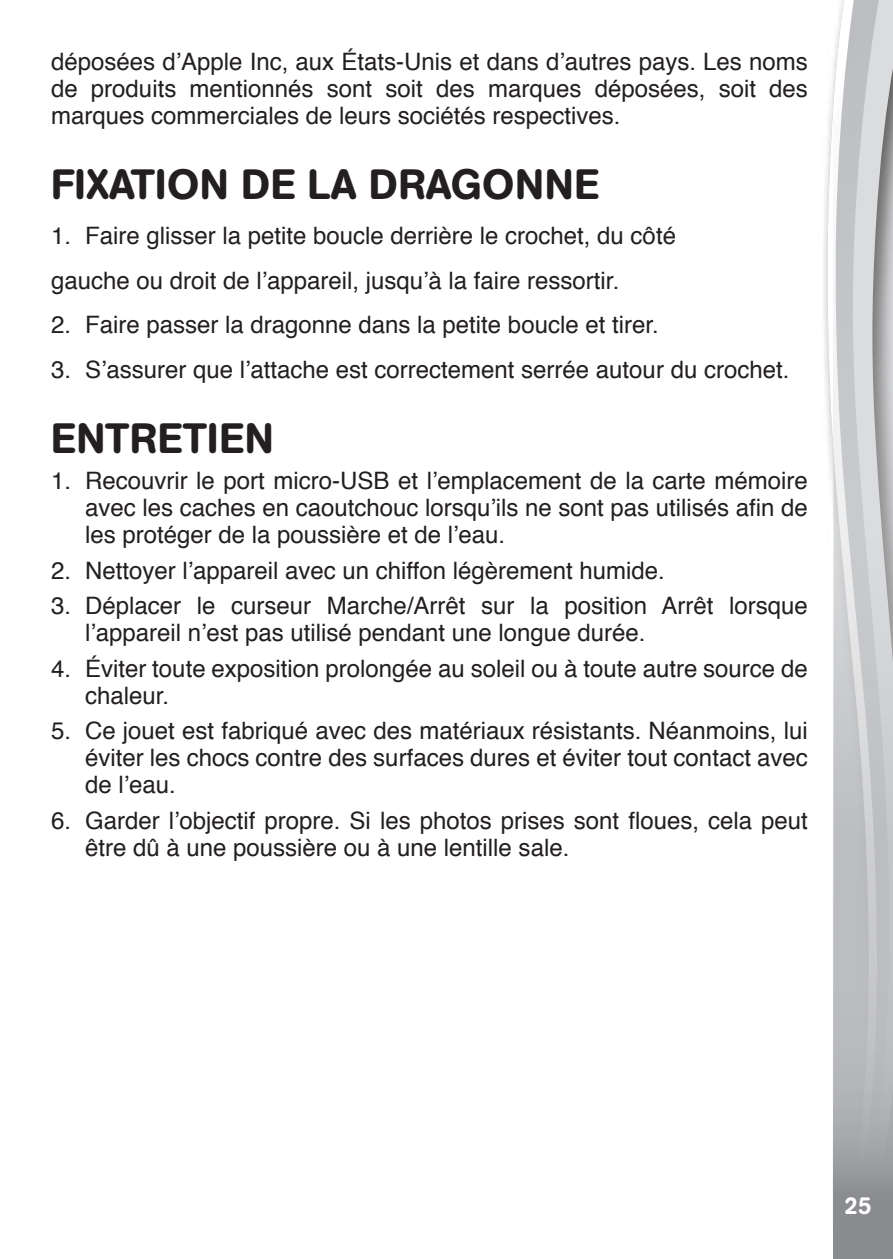
<style>
.page{position:relative;width:893px;height:1259px;background:#fff}
.page>*{position:absolute;margin:0;border:0;box-sizing:border-box;transform-origin:0 0}
.t1{font:500 42px "AG Book Rounded";letter-spacing:.02em;color:#231f20}
.t2{font:24px/27px "Helvetica";color:#231f20}
.t3{font:500 24px "AG Book Rounded";color:#fff}
</style>
<div class="page">
<div style="left:820px;top:0;width:73px;height:1259px;background:#231f20;opacity:.75"></div>
<svg style="left:827px;top:0;width:6px;height:1227px"></svg>
<svg style="left:833px;top:0;width:60px;height:1259px;background:#c2c3c5"></svg>
<div style="left:765px;top:1227px;width:68px;height:32px;background:#fff"></div>
<p class="t2" style="left:51px;top:49px;width:758px;text-align:justify">déposées d’Apple Inc, aux États-Unis et dans d’autres pays. Les noms de produits mentionnés sont soit des marques déposées, soit des marques commerciales de leurs sociétés respectives.</p>
<h1 class="t1" style="left:51px;top:160px;width:550px">FIXATION DE LA DRAGONNE</h1>
<p class="t2" style="left:51px;top:215px;width:626px;line-height:44.4px">1. Faire glisser la petite boucle derrière le crochet, du côté gauche ou droit de l’appareil, jusqu’à la faire ressortir.</p>
<p class="t2" style="left:51px;top:312px;width:609px">2. Faire passer la dragonne dans la petite boucle et tirer.</p>
<p class="t2" style="left:51px;top:357px;width:740px">3. S’assurer que l’attache est correctement serrée autour du crochet.</p>
<h1 class="t1" style="left:51px;top:414px;width:224px">ENTRETIEN</h1>
<p class="t2" style="left:85px;top:468px;width:724px;text-align:justify;text-indent:-34px">1. Recouvrir le port micro-USB et l’emplacement de la carte mémoire avec les caches en caoutchouc lorsqu’ils ne sont pas utilisés afi n de les protéger de la poussière et de l’eau.</p>
<p class="t2" style="left:51px;top:558px;width:615px">2. Nettoyer l’appareil avec un chiffon légèrement humide.</p>
<p class="t2" style="left:85px;top:593px;width:724px;text-indent:-34px">3. Déplacer le curseur Marche/Arrêt sur la position Arrêt lorsque l’appareil n’est pas utilisé pendant une longue durée.</p>
<p class="t2" style="left:85px;top:656px;width:724px;text-indent:-34px">4. Éviter toute exposition prolongée au soleil ou à toute autre source de chaleur.</p>
<p class="t2" style="left:85px;top:718px;width:724px;text-align:justify;text-indent:-34px">5. Ce jouet est fabriqué avec des matériaux résistants. Néanmoins, lui éviter les chocs contre des surfaces dures et éviter tout contact avec de l’eau.</p>
<p class="t2" style="left:85px;top:808px;width:724px;text-indent:-34px">6. Garder l’objectif propre. Si les photos prises sont floues, cela peut être dû à une poussière ou à une lentille sale.</p>
<p class="t3" style="left:844px;top:1191px;width:28px">25</p>
</div>
